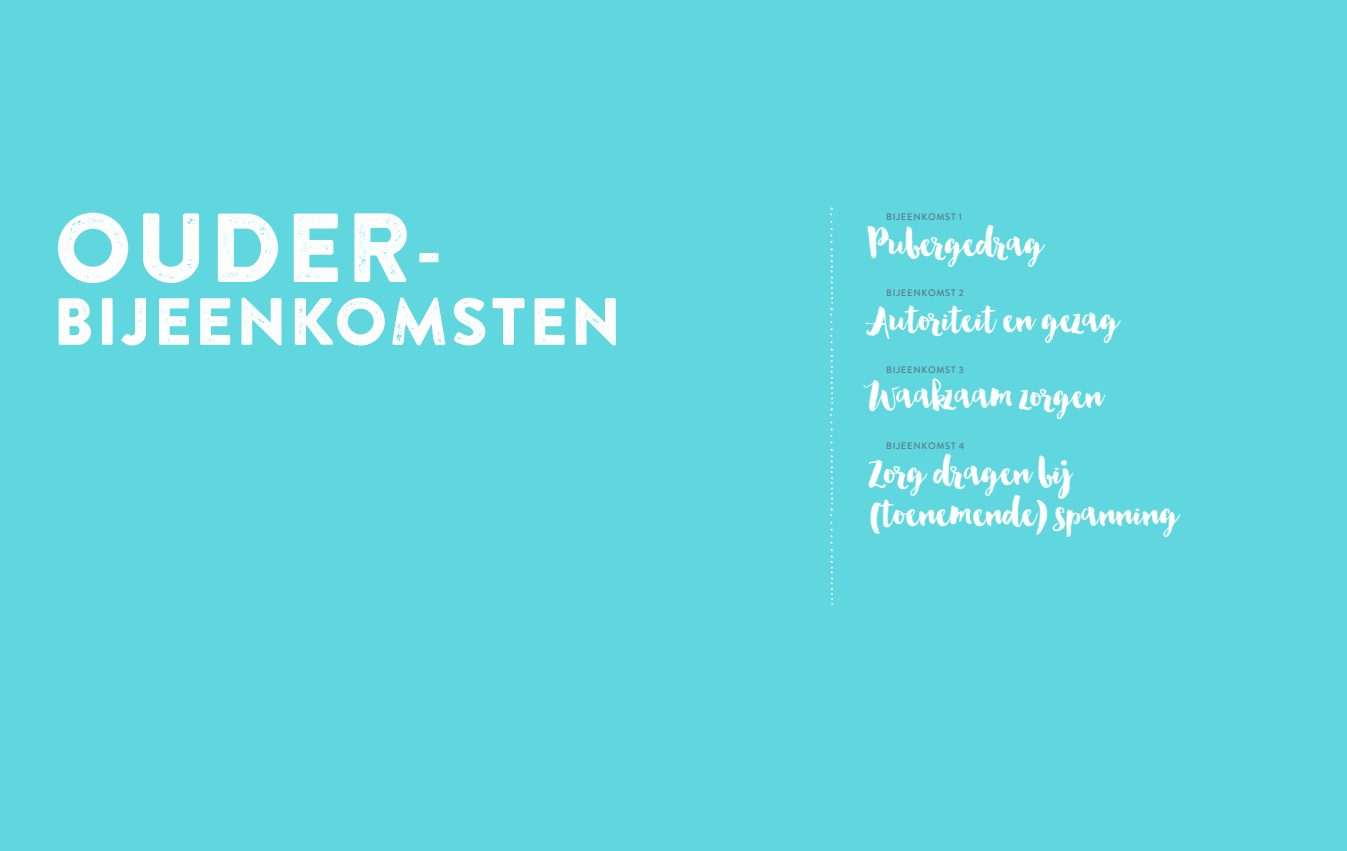
<style>
.page{position:relative;width:1347px;height:851px;background:#fff}
.page>*{position:absolute;margin:0;border:0;box-sizing:border-box;transform-origin:0 0}
.t1{font:97.75px "Brandon Printed One";color:#fff}
.t2{font:66.38px "Brandon Printed One";color:#fff}
.t3{font:40px/41.2px "Bonjour";color:#fff}
.t4{font:500 9.38px "Brandon Grotesque";letter-spacing:.08em;color:#5b7887}
.s1{font-size:71.12px}
</style>
<div class="page">
<div style="left:0;top:0;width:1346px;height:850px;background:#60d7df"></div>
<svg style="left:830px;top:207px;width:3px;height:8px"></svg>
<svg style="left:830px;top:221px;width:3px;height:383px"></svg>
<h1 class="t1" style="left:52px;top:186px;width:394px">OUDER<span class="s1">-</span></h1>
<h2 class="t2" style="left:52px;top:279px;width:572px">BIJEENKOMSTEN</h2>
<p class="t4" style="left:886px;top:210px;width:77px">BIJEENKOMST 1</p>
<p class="t3" style="left:868px;top:226px;width:177px">Pubergedrag</p>
<p class="t4" style="left:886px;top:286px;width:79px">BIJEENKOMST 2</p>
<p class="t3" style="left:868px;top:302px;width:253px">Autoriteit en gezag</p>
<p class="t4" style="left:886px;top:363px;width:79px">BIJEENKOMST 3</p>
<p class="t3" style="left:868px;top:379px;width:236px">Waakzaam zorgen</p>
<p class="t4" style="left:886px;top:439px;width:80px">BIJEENKOMST 4</p>
<p class="t3" style="left:868px;top:455px;width:312px">Zorg dragen bij (toenemende) spanning</p>
</div>
